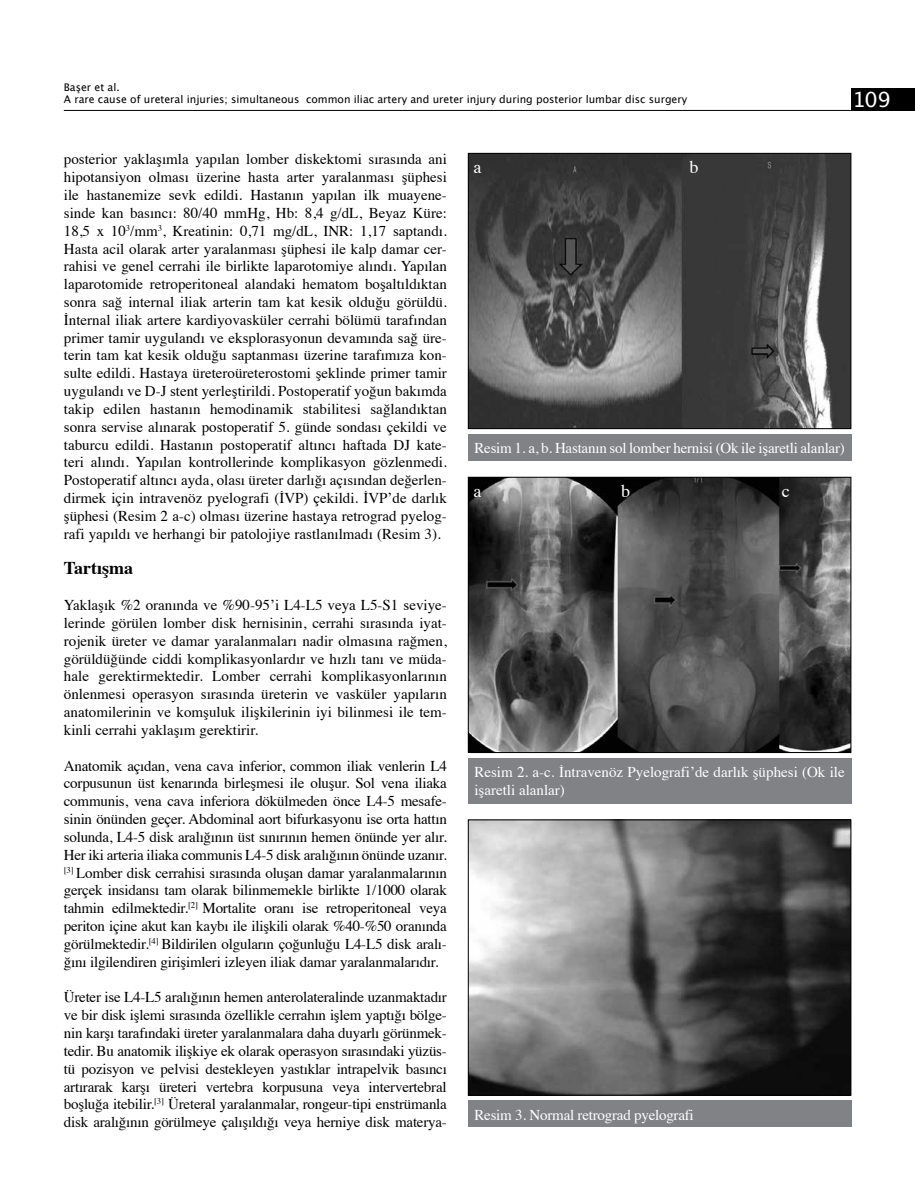
<style>
.page{position:relative;width:915px;height:1191px;background:#fff}
.page>*{position:absolute;margin:0;border:0;box-sizing:border-box;transform-origin:0 0}
.t1{font:21px "Lucida Grande";color:#fff}
.t2{font:700 18px "Times";color:#000}
.t3{font:18px "Times";color:#fff}
.t4{font:15px/17.9px "Times";letter-spacing:-.005em;color:#000;text-align:justify}
.t5{font:15px/18px "Times";letter-spacing:-.015em;color:#fff}
.t6{font:10.5px/12.6px "Lucida Grande";color:#000}
</style>
<div class="page">
<hr style="left:64px;top:110px;width:786px;height:1px;background:#000">
<div style="left:850px;top:88px;width:64px;height:23px;background:#000"></div>
<img style="left:470px;top:155px;width:378px;height:272px">
<div style="left:468px;top:153px;width:382px;height:276px;border:1px solid #000"></div>
<div style="left:468px;top:434px;width:382px;height:26px;background:#808285"></div>
<img style="left:470px;top:821px;width:378px;height:272px">
<div style="left:468px;top:819px;width:382px;height:276px;border:1px solid #000"></div>
<div style="left:468px;top:1100px;width:382px;height:27px;background:#808285"></div>
<img style="left:470px;top:479px;width:378px;height:271px">
<div style="left:468px;top:477px;width:382px;height:275px;border:1px solid #000"></div>
<div style="left:468px;top:758px;width:382px;height:45px;background:#808285"></div>
<p class="t6" style="left:64px;top:81px;width:624px">Başer et al.<br>A rare cause of ureteral injuries; simultaneous common iliac artery and ureter injury during posterior lumbar disc surgery</p>
<h1 class="t1" style="left:852px;top:88px;width:40px">109</h1>
<p class="t4" style="left:64px;top:149px;width:384px">posterior yaklaşımla yapılan lomber diskektomi sırasında ani hipotansiyon olması üzerine hasta arter yaralanması şüphesi ile hastanemize sevk edildi. Hastanın yapılan ilk muayene&shy;sinde kan basıncı: 80/40 mmHg, Hb: 8,4 g/dL, Beyaz Küre:<br>18,5 x 10<sup>3</sup>/mm<sup>3</sup>, Kreatinin: 0,71 mg/dL, INR: 1,17 saptandı.<br>Hasta acil olarak arter yaralanması şüphesi ile kalp damar cer&shy;rahisi ve genel cerrahi ile birlikte laparotomiye alındı. Yapılan laparotomide retroperitoneal alandaki hematom boşaltıldıktan sonra sağ internal iliak arterin tam kat kesik olduğu görüldü.<br>İnternal iliak artere kardiyovasküler cerrahi bölümü tarafından primer tamir uygulandı ve eksplorasyonun devamında sağ üre&shy;terin tam kat kesik olduğu saptanması üzerine tarafımıza kon&shy;sulte edildi. Hastaya üreteroüreterostomi şeklinde primer tamir uygulandı ve D-J stent yerleştirildi. Postoperatif yoğun bakımda takip edilen hastanın hemodinamik stabilitesi sağlandıktan sonra servise alınarak postoperatif 5. günde sondası çekildi ve taburcu edildi. Hastanın postoperatif altıncı haftada DJ kate&shy;teri alındı. Yapılan kontrollerinde komplikasyon gözlenmedi.<br>Postoperatif altıncı ayda, olası üreter darlığı açısından değerlen&shy;dirmek için intravenöz pyelografi (İVP) çekildi. İVP’de darlık şüphesi (Resim 2 a-c) olması üzerine hastaya retrograd pyelog&shy;rafi yapıldı ve herhangi bir patolojiye rastlanılmadı (Resim 3).</p>
<p class="t2" style="left:64px;top:551px;width:71px">Tartışma</p>
<p class="t4" style="left:64px;top:595px;width:384px">Yaklaşık %2 oranında ve %90-95’i L4-L5 veya L5-S1 seviye&shy;lerinde görülen lomber disk hernisinin, cerrahi sırasında iyat&shy;rojenik üreter ve damar yaralanmaları nadir olmasına rağmen, görüldüğünde ciddi komplikasyonlardır ve hızlı tanı ve müda&shy;hale gerektirmektedir. Lomber cerrahi komplikasyonlarının önlenmesi operasyon sırasında üreterin ve vasküler yapıların anatomilerinin ve komşuluk ilişkilerinin iyi bilinmesi ile tem&shy;kinli cerrahi yaklaşım gerektirir.</p>
<p class="t4" style="left:64px;top:755px;width:384px">Anatomik açıdan, vena cava inferior, common iliak venlerin L4 corpusunun üst kenarında birleşmesi ile oluşur. Sol vena iliaka communis, vena cava inferiora dökülmeden önce L4-5 mesafe&shy;sinin önünden geçer. Abdominal aort bifurkasyonu ise orta hattın solunda, L4-5 disk aralığının üst sınırının hemen önünde yer alır.<br>Her iki arteria iliaka communis L4-5 disk aralığının önünde uzanır. <sup>[3]</sup> Lomber disk cerrahisi sırasında oluşan damar yaralanmalarının gerçek insidansı tam olarak bilinmemekle birlikte 1/1000 olarak tahmin edilmektedir.<sup>[2]</sup> Mortalite oranı ise retroperitoneal veya periton içine akut kan kaybı ile ilişkili olarak %40-%50 oranında görülmektedir.<sup>[4]</sup> Bildirilen olguların çoğunluğu L4-L5 disk aralı&shy;ğını ilgilendiren girişimleri izleyen iliak damar yaralanmalarıdır.</p>
<p class="t4" style="left:64px;top:987px;width:384px">Üreter ise L4-L5 aralığının hemen anterolateralinde uzanmaktadır ve bir disk işlemi sırasında özellikle cerrahın işlem yaptığı bölge&shy;nin karşı tarafındaki üreter yaralanmalara daha duyarlı görünmek&shy;tedir. Bu anatomik ilişkiye ek olarak operasyon sırasındaki yüzüs&shy;tü pozisyon ve pelvisi destekleyen yastıklar intrapelvik basıncı artırarak karşı üreteri vertebra korpusuna veya intervertebral boşluğa itebilir.<sup>[3]</sup> Üreteral yaralanmalar, rongeur-tipi enstrümanla disk aralığının görülmeye çalışıldığı veya herniye disk materya-</p>
<p class="t3" style="left:473px;top:150px;width:9px">a</p>
<p class="t3" style="left:689px;top:150px;width:10px">b</p>
<p class="t5" style="left:474px;top:438px;width:372px">Resim 1. a, b. Hastanın sol lomber hernisi (Ok ile işaretli alanlar)</p>
<p class="t3" style="left:473px;top:474px;width:9px">a</p>
<p class="t3" style="left:621px;top:474px;width:10px">b</p>
<p class="t3" style="left:781px;top:474px;width:9px">c</p>
<p class="t5" style="left:474px;top:762px;width:371px">Resim 2. a-c. İntravenöz Pyelografi’de darlık şüphesi (Ok ile işaretli alanlar)</p>
<p class="t5" style="left:474px;top:1104px;width:221px">Resim 3. Normal retrograd pyelografi</p>
</div>
